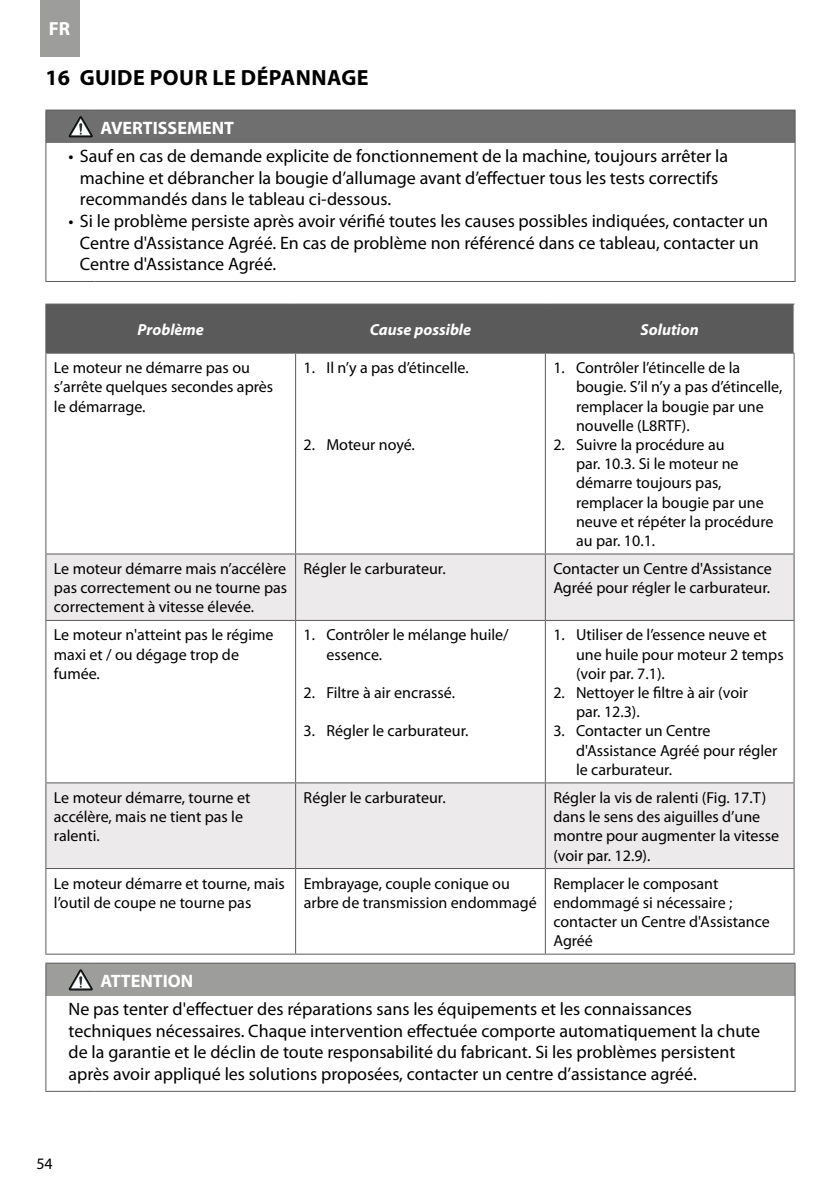
<style>
.page{position:relative;width:840px;height:1191px;background:#fff}
.page>*{position:absolute;margin:0;border:0;box-sizing:border-box;transform-origin:0 0}
.t1{font:700 22px "Myriad Pro";letter-spacing:.02em;color:#000}
.t2{font:700 19px "Myriad Pro";color:#fff}
.t3{font:18px/21.6px "Myriad Pro";color:#000}
.t4{font:700 18px "Myriad Pro";color:#fff}
.t5{font:16px/19.2px "Myriad Pro";color:#000}
.t6{font:italic 700 16px "Myriad Pro";color:#fff}
</style>
<div class="page">
<div style="left:40px;top:0;width:39px;height:57px;background:#9d9d9c"></div>
<hr style="left:45px;top:110px;width:50px;height:1px;background:#5a5a5b">
<hr style="left:45px;top:111px;width:1px;height:32px;background:#5a5a5b">
<hr style="left:95px;top:110px;width:700px;height:1px;background:#5a5a5b">
<hr style="left:794px;top:111px;width:1px;height:32px;background:#5a5a5b">
<hr style="left:45px;top:143px;width:1px;height:138px;background:#5a5a5b">
<hr style="left:794px;top:143px;width:1px;height:138px;background:#5a5a5b">
<hr style="left:45px;top:281px;width:50px;height:1px;background:#5a5a5b">
<hr style="left:95px;top:281px;width:700px;height:1px;background:#5a5a5b">
<svg style="left:46px;top:110px;width:748px;height:33px;background:#706f6f"></svg>
<div style="left:46px;top:304px;width:747px;height:48px;background:#5a5a5b"></div>
<svg style="left:46px;top:554px;width:747px;height:314px"></svg>
<hr style="left:45px;top:353px;width:1px;height:200px;background:#5a5a5b">
<hr style="left:295px;top:353px;width:1px;height:200px;background:#5a5a5b">
<hr style="left:544px;top:353px;width:1px;height:200px;background:#5a5a5b">
<hr style="left:45px;top:553px;width:250px;height:1px;background:#5a5a5b">
<hr style="left:45px;top:554px;width:1px;height:66px;background:#5a5a5b">
<hr style="left:295px;top:553px;width:250px;height:1px;background:#5a5a5b">
<hr style="left:295px;top:554px;width:1px;height:66px;background:#5a5a5b">
<hr style="left:545px;top:553px;width:249px;height:1px;background:#5a5a5b">
<hr style="left:544px;top:554px;width:1px;height:66px;background:#5a5a5b">
<hr style="left:793px;top:554px;width:1px;height:66px;background:#5a5a5b">
<hr style="left:45px;top:620px;width:250px;height:1px;background:#5a5a5b">
<hr style="left:45px;top:621px;width:1px;height:161px;background:#5a5a5b">
<hr style="left:295px;top:620px;width:250px;height:1px;background:#5a5a5b">
<hr style="left:295px;top:621px;width:1px;height:161px;background:#5a5a5b">
<hr style="left:545px;top:620px;width:249px;height:1px;background:#5a5a5b">
<hr style="left:544px;top:621px;width:1px;height:161px;background:#5a5a5b">
<hr style="left:793px;top:621px;width:1px;height:161px;background:#5a5a5b">
<hr style="left:45px;top:868px;width:250px;height:1px;background:#5a5a5b">
<hr style="left:45px;top:869px;width:1px;height:84px;background:#5a5a5b">
<hr style="left:295px;top:868px;width:250px;height:1px;background:#5a5a5b">
<hr style="left:295px;top:869px;width:1px;height:84px;background:#5a5a5b">
<hr style="left:545px;top:868px;width:249px;height:1px;background:#5a5a5b">
<hr style="left:544px;top:869px;width:1px;height:84px;background:#5a5a5b">
<hr style="left:793px;top:869px;width:1px;height:84px;background:#5a5a5b">
<hr style="left:45px;top:782px;width:250px;height:1px;background:#5a5a5b">
<hr style="left:45px;top:783px;width:1px;height:85px;background:#5a5a5b">
<hr style="left:295px;top:782px;width:250px;height:1px;background:#5a5a5b">
<hr style="left:295px;top:783px;width:1px;height:85px;background:#5a5a5b">
<hr style="left:545px;top:782px;width:249px;height:1px;background:#5a5a5b">
<hr style="left:544px;top:783px;width:1px;height:85px;background:#5a5a5b">
<hr style="left:793px;top:783px;width:1px;height:85px;background:#5a5a5b">
<hr style="left:45px;top:953px;width:250px;height:1px;background:#5a5a5b">
<hr style="left:295px;top:953px;width:250px;height:1px;background:#5a5a5b">
<hr style="left:545px;top:953px;width:249px;height:1px;background:#5a5a5b">
<hr style="left:45px;top:303px;width:250px;height:1px;background:#5a5a5b">
<hr style="left:45px;top:304px;width:1px;height:48px;background:#5a5a5b">
<hr style="left:295px;top:303px;width:250px;height:1px;background:#5a5a5b">
<hr style="left:295px;top:304px;width:1px;height:48px;background:#5a5a5b">
<hr style="left:545px;top:303px;width:249px;height:1px;background:#5a5a5b">
<hr style="left:544px;top:304px;width:1px;height:48px;background:#5a5a5b">
<hr style="left:45px;top:352px;width:250px;height:1px;background:#5a5a5b">
<hr style="left:295px;top:352px;width:250px;height:1px;background:#5a5a5b">
<hr style="left:545px;top:352px;width:249px;height:1px;background:#5a5a5b">
<hr style="left:793px;top:353px;width:1px;height:200px;background:#5a5a5b">
<hr style="left:45px;top:962px;width:50px;height:1px;background:#5a5a5b">
<hr style="left:45px;top:963px;width:1px;height:33px;background:#5a5a5b">
<hr style="left:95px;top:962px;width:700px;height:1px;background:#5a5a5b">
<hr style="left:794px;top:963px;width:1px;height:33px;background:#5a5a5b">
<hr style="left:45px;top:996px;width:1px;height:94px;background:#5a5a5b">
<hr style="left:794px;top:996px;width:1px;height:94px;background:#5a5a5b">
<hr style="left:45px;top:1090px;width:50px;height:1px;background:#5a5a5b">
<hr style="left:95px;top:1090px;width:700px;height:1px;background:#5a5a5b">
<div style="left:46px;top:963px;width:748px;height:33px;background:#9d9d9c"></div>
<p class="t2" style="left:49px;top:17px;width:23px">FR</p>
<h1 class="t1" style="left:46px;top:63px;width:324px">16 GUIDE POUR LE DÉPANNAGE</h1>
<p class="t4" style="left:100px;top:116px;width:135px">AVERTISSEMENT</p>
<p class="t3" style="left:80px;top:145px;width:649px;text-indent:-11px">• Sauf en cas de demande explicite de fonctionnement de la machine, toujours arrêter la machine et débrancher la bougie d’allumage avant d’effectuer tous les tests correctifs recommandés dans le tableau ci-dessous.</p>
<p class="t3" style="left:80px;top:210px;width:689px;text-indent:-11px">• Si le problème persiste après avoir vérifié toutes les causes possibles indiquées, contacter un<br>Centre d'Assistance Agréé. En cas de problème non référencé dans ce tableau, contacter un<br>Centre d'Assistance Agréé.</p>
<p class="t6" style="left:137px;top:319px;width:68px">Problème</p>
<p class="t6" style="left:369px;top:319px;width:103px">Cause possible</p>
<p class="t6" style="left:640px;top:319px;width:60px">Solution</p>
<p class="t5" style="left:54px;top:358px;width:221px">Le moteur ne démarre pas ou s’arrête quelques secondes après le démarrage.</p>
<p class="t5" style="left:303px;top:358px;width:166px">1. Il n’y a pas d’étincelle.</p>
<p class="t5" style="left:303px;top:435px;width:113px">2. Moteur noyé.</p>
<p class="t5" style="left:575px;top:358px;width:208px;text-indent:-23px">1. Contrôler l’étincelle de la bougie. S’il n’y a pas d’étincelle, remplacer la bougie par une nouvelle (L8RTF).</p>
<p class="t5" style="left:575px;top:435px;width:199px;text-indent:-23px">2. Suivre la procédure au<br>par. 10.3. Si le moteur ne démarre toujours pas, remplacer la bougie par une neuve et répéter la procédure au par. 10.1.</p>
<p class="t5" style="left:54px;top:559px;width:235px;text-align:justify">Le moteur démarre mais n’accélère pas correctement ou ne tourne pas correctement à vitesse élevée.</p>
<p class="t5" style="left:303px;top:559px;width:143px">Régler le carburateur.</p>
<p class="t5" style="left:553px;top:559px;width:220px">Contacter un Centre d'Assistance<br>Agréé pour régler le carburateur.</p>
<p class="t5" style="left:54px;top:625px;width:221px">Le moteur n'atteint pas le régime maxi et / ou dégage trop de fumée.</p>
<p class="t5" style="left:326px;top:625px;width:184px;text-indent:-23px">1. Contrôler le mélange huile/ essence.</p>
<p class="t5" style="left:303px;top:683px;width:153px">2. Filtre à air encrassé.</p>
<p class="t5" style="left:303px;top:721px;width:166px">3. Régler le carburateur.</p>
<p class="t5" style="left:575px;top:625px;width:209px;text-indent:-23px">1. Utiliser de l’essence neuve et une huile pour moteur 2 temps (voir par. 7.1).</p>
<p class="t5" style="left:575px;top:683px;width:173px;text-indent:-23px">2. Nettoyer le filtre à air (voir par. 12.3).</p>
<p class="t5" style="left:575px;top:721px;width:203px;text-indent:-23px">3. Contacter un Centre d'Assistance Agréé pour régler le carburateur.</p>
<p class="t5" style="left:54px;top:787px;width:198px">Le moteur démarre, tourne et accélère, mais ne tient pas le ralenti.</p>
<p class="t5" style="left:303px;top:787px;width:143px">Régler le carburateur.</p>
<p class="t5" style="left:553px;top:787px;width:227px">Régler la vis de ralenti (Fig. 17.T) dans le sens des aiguilles d’une montre pour augmenter la vitesse (voir par. 12.9).</p>
<p class="t5" style="left:54px;top:873px;width:232px">Le moteur démarre et tourne, mais l’outil de coupe ne tourne pas</p>
<p class="t5" style="left:303px;top:873px;width:235px">Embrayage, couple conique ou arbre de transmission endommagé</p>
<p class="t5" style="left:553px;top:873px;width:218px">Remplacer le composant endommagé si nécessaire ; contacter un Centre d'Assistance<br>Agréé</p>
<p class="t4" style="left:100px;top:968px;width:94px">ATTENTION</p>
<p class="t3" style="left:69px;top:998px;width:692px">Ne pas tenter d'effectuer des réparations sans les équipements et les connaissances techniques nécessaires. Chaque intervention effectuée comporte automatiquement la chute de la garantie et le déclin de toute responsabilité du fabricant. Si les problèmes persistent après avoir appliqué les solutions proposées, contacter un centre d’assistance agréé.</p>
<p class="t5" style="left:36px;top:1153px;width:18px">54</p>
</div>
